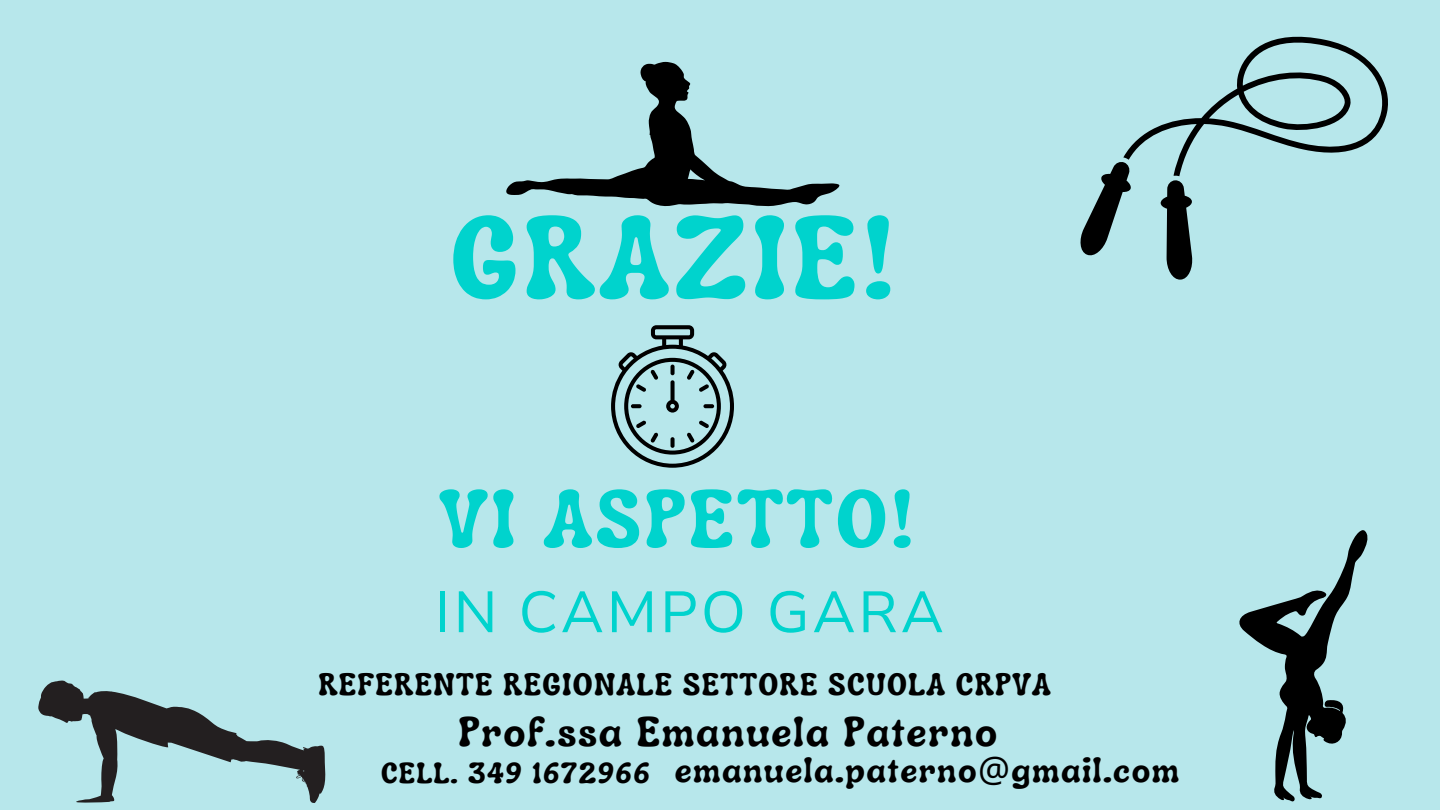
<style>
.page{position:relative;width:1440px;height:810px;background:#b7e7eb}
.page>*{position:absolute;margin:0;border:0;box-sizing:border-box;transform-origin:0 0}
.t1{font:700 117.5px "Luckybones";letter-spacing:.04em;color:#00d3cd}
.t2{font:700 81.9px "Luckybones";letter-spacing:.04em;color:#00d3cd}
.t3{font:57.9px "Nunito Sans 10 pt";letter-spacing:.04em;color:#00d3cd}
.t4{font:700 42.3px "Luckybones";letter-spacing:.04em;color:#000}
.t5{font:700 35.6px "Luckybones";letter-spacing:.04em;color:#000}
.t6{font:700 31.6px "Luckybones";letter-spacing:.04em;color:#000}
.t7{font:700 29.6px "Luckybones";letter-spacing:.04em;color:#000}
.s1{font-family:"Noto Sans";font-weight:400}
</style>
<div class="page">
<svg style="left:611px;top:325px;width:123px;height:143px"></svg>
<svg style="left:1239px;top:530px;width:129px;height:272px"></svg>
<svg style="left:506px;top:62px;width:334px;height:145px"></svg>
<svg style="left:1080px;top:36px;width:308px;height:244px"></svg>
<svg style="left:38px;top:680px;width:288px;height:123px"></svg>
<p class="t1" style="left:450px;top:181px;width:446px">GRAZIE!</p>
<h1 class="t2" style="left:439px;top:466px;width:476px">VI ASPETTO!</h1>
<h1 class="t3" style="left:435px;top:574px;width:511px">IN CAMPO GARA</h1>
<p class="t6" style="left:318px;top:664px;width:734px">REFERENTE REGIONALE SETTORE SCUOLA CRPVA</p>
<p class="t4" style="left:459px;top:704px;width:540px">Prof.ssa Emanuela Paterno</p>
<h2 class="t7" style="left:381px;top:753px;width:270px">CELL. 349 1672966</h2>
<p class="t5" style="left:675px;top:747px;width:506px">emanuela.paterno<span class="s1">@</span>gmail.com</p>
</div>
